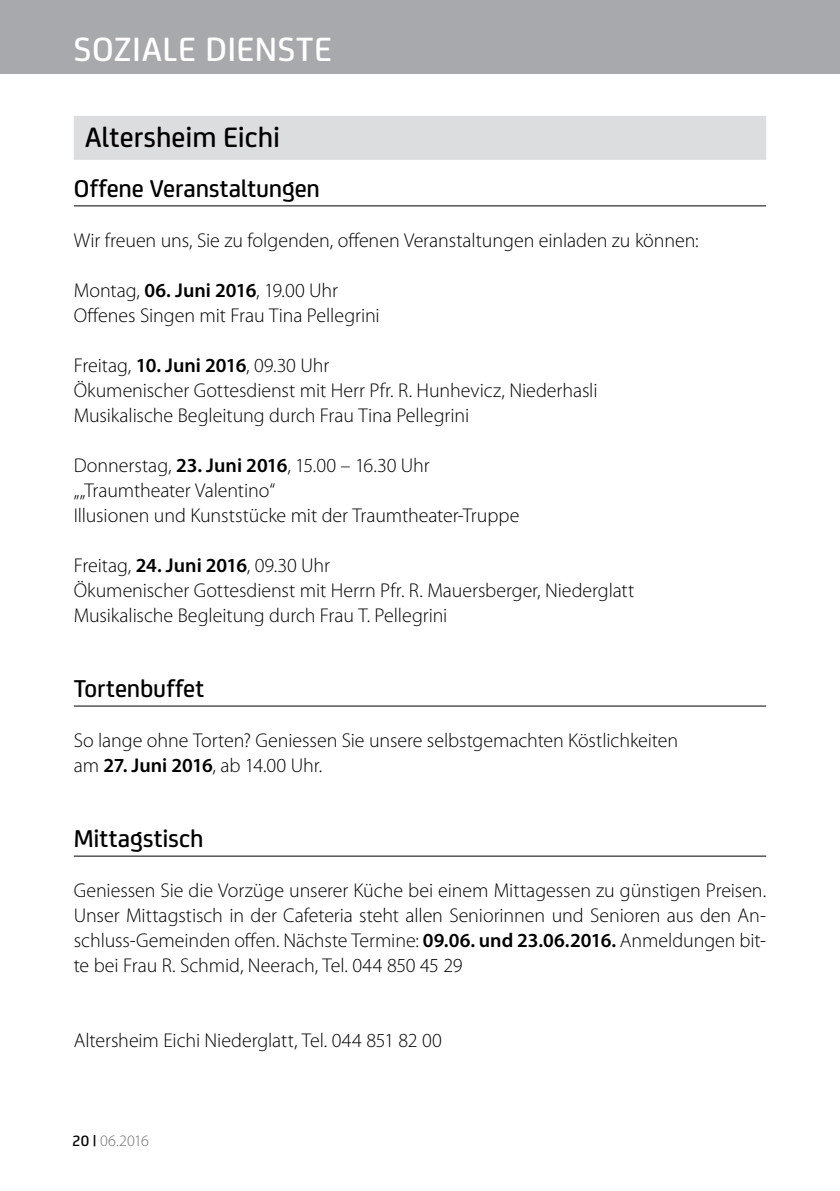
<style>
.page{position:relative;width:840px;height:1191px;background:#fff}
.page>*{position:absolute;margin:0;border:0;box-sizing:border-box;transform-origin:0 0}
.t1{font:500 36px "FS Joey";letter-spacing:.02em;color:#fff}
.t2{font:500 30px "FS Joey";color:#000}
.t3{font:500 26px "FS Joey";letter-spacing:-.005em;color:#000}
.t4{font:300 20px/25px "Myriad Pro";letter-spacing:-.005em;color:#000}
.t5{font:300 16px "Myriad Pro";letter-spacing:-.025em;color:#6d6e71}
.s1{font-weight:600}
.s2{font-family:"FS Joey";font-weight:500;color:#000}
</style>
<div class="page">
<div style="left:0;top:0;width:839px;height:74px;background:#a7a9ac"></div>
<div style="left:74px;top:116px;width:691px;height:44px;background:#dcddde"></div>
<hr style="left:74px;top:205px;width:691px;height:1px;background:#000">
<hr style="left:74px;top:705px;width:691px;height:1px;background:#000">
<hr style="left:74px;top:855px;width:691px;height:1px;background:#000">
<h1 class="t1" style="left:74px;top:23px;width:259px">SOZIALE DIENSTE</h1>
<h2 class="t2" style="left:85px;top:115px;width:196px">Altersheim Eichi</h2>
<h3 class="t3" style="left:74px;top:169px;width:247px">Offene Veranstaltungen</h3>
<p class="t4" style="left:74px;top:228px;width:626px">Wir freuen uns, Sie zu folgenden, offenen Veranstaltungen einladen zu können:</p>
<p class="t4" style="left:74px;top:278px;width:307px">Montag, <span class="s1">06. Juni 2016</span>, 19.00 Uhr<br>Offenes Singen mit Frau Tina Pellegrini</p>
<p class="t4" style="left:74px;top:353px;width:525px">Freitag, <span class="s1">10. Juni 2016</span>, 09.30 U hr<br>Ökumenischer Gottesdienst mit Herr Pfr. R. H unhevicz, Niederhasli<br>Musikalische Begleitung durch Frau Tina Pellegrini</p>
<p class="t4" style="left:74px;top:453px;width:447px">Donnerstag, <span class="s1">23. Juni 2016</span>, 15.00 – 16.30 U hr „„Traumtheater Valentino“<br>I llusionen und Kunststücke mit der Traumtheater-Truppe</p>
<p class="t4" style="left:74px;top:553px;width:562px">Freitag, <span class="s1">24. Juni 2016</span>, 09.30 U hr<br>Ökumenischer Gottesdienst mit Herrn Pfr. R. Mauersberger, Niederglatt<br>Musikalische Begleitung durch Frau T. Pellegrini</p>
<h3 class="t3" style="left:74px;top:669px;width:132px">Tortenbuffet</h3>
<p class="t4" style="left:74px;top:728px;width:605px">So lange ohne Torten? Geniessen Sie unsere selbstgemachten Köstlichkeiten am <span class="s1">27. Juni 2016</span>, ab 14.00 U hr.</p>
<h3 class="t3" style="left:74px;top:819px;width:131px">Mittagstisch</h3>
<p class="t4" style="left:74px;top:878px;width:693px;text-align:justify">Geniessen Sie die Vorzüge unserer Küche bei einem Mittagessen zu günstigen Preisen.<br>U nser Mittagstisch in der Cafeteria steht allen Seniorinnen und Senioren aus den An&shy;schluss-Gemeinden offen. Nächste Termine: <span class="s1">09.06. und 23.06.2016.</span> Anmeldungen bit&shy;te bei Frau R. Schmid, Neerach, Tel. 044 850 45 29</p>
<p class="t4" style="left:74px;top:1028px;width:369px">Altersheim Eichi Niederglatt, Tel. 044 851 82 00</p>
<p class="t5" style="left:72px;top:1131px;width:78px"><span class="s2">20 |</span> 06.2016</p>
</div>
